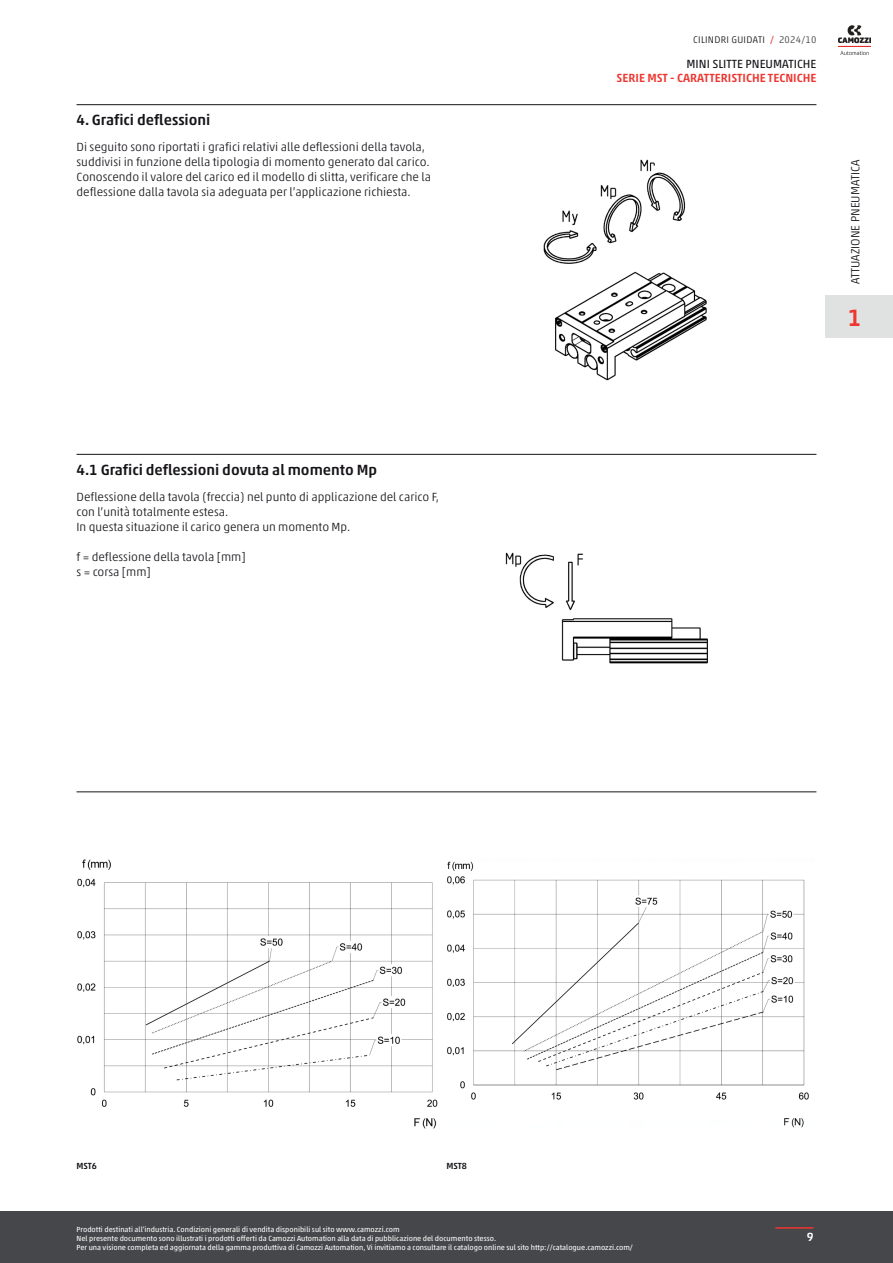
<style>
.page{position:relative;width:893px;height:1263px;background:#fff}
.page>*{position:absolute;margin:0;border:0;box-sizing:border-box;transform-origin:0 0}
.Num_catalogo_no_lingua{font:500 24px "Akko W1 G";color:#ee352f}
.Titolo_SEZIONE{font:500 15px "Akko W1 G";color:#171419}
.Descrizione_prodotto{font:300 12px/15px "Akko W1 G";color:#171419}
.SOTTOTITOLO_Home_small{font:500 12px "Akko W1 G";color:#ee352f}
.TITOLO_Home_small{font:12px "Akko W1 G";color:#171419}
.NOME_CATALOGO{font:300 12px "Akko W1 G";color:#171419}
.t1{font:500 12px "Akko W1 G";color:#fff}
.Edizione_catalogo{font:300 9.75px "Akko W1 G";letter-spacing:.025em;color:#171419}
.Descrizioni_dide{font:500 9px "Akko W1 G";color:#171419}
.footNotes{font:7.5px/9px "Akko W1 G";color:#fff}
.s1{font-weight:400;color:#ee352f}
.s2{color:#383b3f}
</style>
<div class="page">
<hr style="left:77px;top:104px;width:739px;height:1px;background:#171419">
<img style="left:543px;top:159px;width:164px;height:222px">
<hr style="left:77px;top:454px;width:739px;height:1px;background:#171419">
<img style="left:505px;top:552px;width:203px;height:112px">
<hr style="left:77px;top:791px;width:739px;height:1px;background:#171419">
<img style="left:77px;top:859px;width:361px;height:269px">
<img style="left:447px;top:861px;width:362px;height:267px">
<div style="left:0;top:1211px;width:893px;height:52px;background:#46474a"></div>
<hr style="left:775px;top:1227px;width:39px;height:1px;background:#ee352f">
<img style="left:839px;top:25px;width:32px;height:30px">
<div style="left:825px;top:295px;width:59px;height:43px;background:#e0e2e1"></div>
<div style="left:884px;top:295px;width:9px;height:43px;background:#e0e2e1"></div>
<p class="Titolo_SEZIONE" style="left:77px;top:109px;width:135px">4. Grafici deflessioni</p>
<p class="Descrizione_prodotto" style="left:77px;top:139px;width:356px">Di seguito sono riportati i grafici relativi alle deflessioni della tavola, suddivisi in funzione della tipologia di momento generato dal carico.<br>Conoscendo il valore del carico ed il modello di slitta, verificare che la deflessione dalla tavola sia adeguata per l’applicazione richiesta.</p>
<p class="Titolo_SEZIONE" style="left:77px;top:459px;width:302px">4.1 Grafici deflessioni dovuta al momento Mp</p>
<p class="Descrizione_prodotto" style="left:77px;top:489px;width:364px">Deflessione della tavola (freccia) nel punto di applicazione del carico F, con l’unità totalmente estesa.<br>In questa situazione il carico genera un momento Mp.</p>
<p class="Descrizione_prodotto" style="left:77px;top:549px;width:171px">f = deflessione della tavola [mm] s = corsa [mm]</p>
<p class="Edizione_catalogo" style="left:693px;top:32px;width:125px">CILINDRI GUIDATI <span class="s1">/</span> <span class="s2">2024/10</span></p>
<p class="TITOLO_Home_small" style="left:686px;top:55px;width:131px">MINI SLITTE PNEUMATICHE</p>
<p class="SOTTOTITOLO_Home_small" style="left:617px;top:69px;width:201px">SERIE MST - CARATTERISTICHE TECNICHE</p>
<p class="NOME_CATALOGO" style="left:847px;top:284px;width:126px;rotate:-90deg">ATTUAZIONE PNEUMATICA</p>
<p class="Num_catalogo_no_lingua" style="left:848px;top:300px;width:15px">1</p>
<p class="Descrizioni_dide" style="left:77px;top:1159px;width:22px">MST6</p>
<p class="Descrizioni_dide" style="left:446px;top:1159px;width:22px">MST8</p>
<p class="footNotes" style="left:77px;top:1225px;width:558px">Prodotti destinati all’industria. Condizioni generali di vendita disponibili sul sito www.camozzi.com<br>Nel presente documento sono illustrati i prodotti offerti da Camozzi Automation alla data di pubblicazione del documento stesso.<br>Per una visione completa ed aggiornata della gamma produttiva di Camozzi Automation, Vi invitiamo a consultare il catalogo online sul sito http://catalogue.camozzi.com/</p>
<p class="t1" style="left:807px;top:1228px;width:8px">9</p>
</div>
